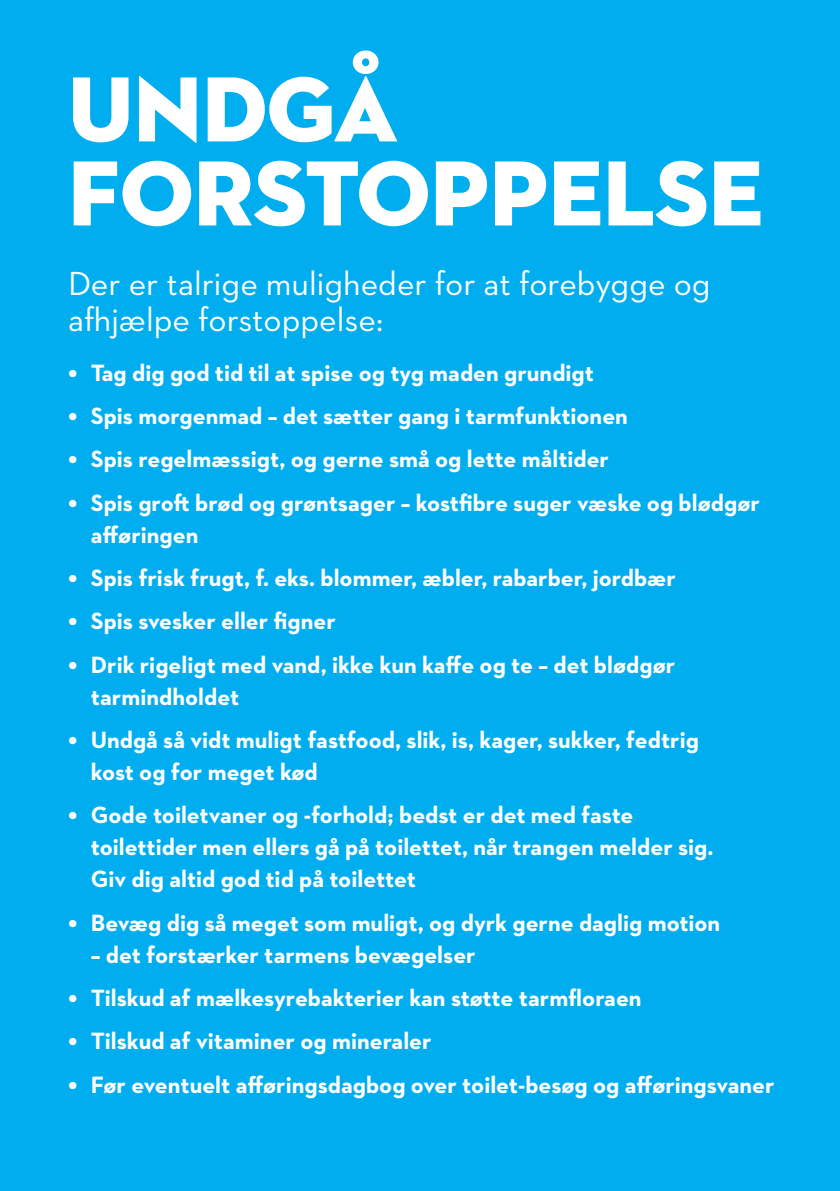
<style>
.page{position:relative;width:840px;height:1191px;background:#fff}
.page>*{position:absolute;margin:0;border:0;box-sizing:border-box;transform-origin:0 0}
.headline{font:94px/84px "Neutraface 2 Display Titling";color:#fff}
.mellem{font:34px/36px "Neutraface 2 Text";color:#fff}
.bullet_fed{font:700 24px/32px "Neutraface 2 Text";color:#fff}
.s1{font-size:34px}
</style>
<div class="page">
<div style="left:0;top:0;width:839px;height:1191px;background:#00aeef"></div>
<p class="headline" style="left:68px;top:68px;width:696px">UNDGÅ<br>FORSTOPPELSE</p>
<p class="mellem" style="left:68px;top:265px;width:643px">Der er talrige muligheder for at forebygge og afhjælpe forstoppelse:</p>
<p class="bullet_fed" style="left:68px;top:356px;width:527px"><span class="s1">•</span> Tag dig god tid til at spise og tyg maden grundigt</p>
<p class="bullet_fed" style="left:68px;top:399px;width:561px"><span class="s1">•</span> Spis morgenmad – det sætter gang i tarmfunktionen</p>
<p class="bullet_fed" style="left:68px;top:443px;width:542px"><span class="s1">•</span> Spis regelmæssigt, og gerne små og lette måltider</p>
<p class="bullet_fed" style="left:91px;top:486px;width:670px;text-indent:-23px"><span class="s1">•</span> Spis groft brød og grøntsager – kostfibre suger væske og blødgør afføringen</p>
<p class="bullet_fed" style="left:68px;top:561px;width:609px"><span class="s1">•</span> Spis frisk frugt, f. eks. blommer, æbler, rabarber, jordbær</p>
<p class="bullet_fed" style="left:68px;top:605px;width:269px"><span class="s1">•</span> Spis svesker eller figner</p>
<p class="bullet_fed" style="left:91px;top:648px;width:585px;text-indent:-23px"><span class="s1">•</span> Drik rigeligt med vand, ikke kun kaffe og te – det blødgør tarmindholdet</p>
<p class="bullet_fed" style="left:91px;top:723px;width:609px;text-indent:-23px"><span class="s1">•</span> Undgå så vidt muligt fastfood, slik, is, kager, sukker, fedtrig kost og for meget kød</p>
<p class="bullet_fed" style="left:91px;top:799px;width:623px;text-indent:-23px"><span class="s1">•</span> Gode toiletvaner og -forhold; bedst er det med faste toilettider men ellers gå på toilettet, når trangen melder sig.<br>Giv dig altid god tid på toilettet</p>
<p class="bullet_fed" style="left:68px;top:906px;width:653px"><span class="s1">•</span> Bevæg dig så meget som muligt, og dyrk gerne daglig motion</p>
<p class="bullet_fed" style="left:91px;top:938px;width:386px">– det forstærker tarmens bevægelser</p>
<p class="bullet_fed" style="left:68px;top:981px;width:574px"><span class="s1">•</span> Tilskud af mælkesyrebakterier kan støtte tarmfloraen</p>
<p class="bullet_fed" style="left:68px;top:1025px;width:365px"><span class="s1">•</span> Tilskud af vitaminer og mineraler</p>
<p class="bullet_fed" style="left:68px;top:1068px;width:707px"><span class="s1">•</span> Før eventuelt afføringsdagbog over toilet-besøg og afføringsvaner</p>
</div>
